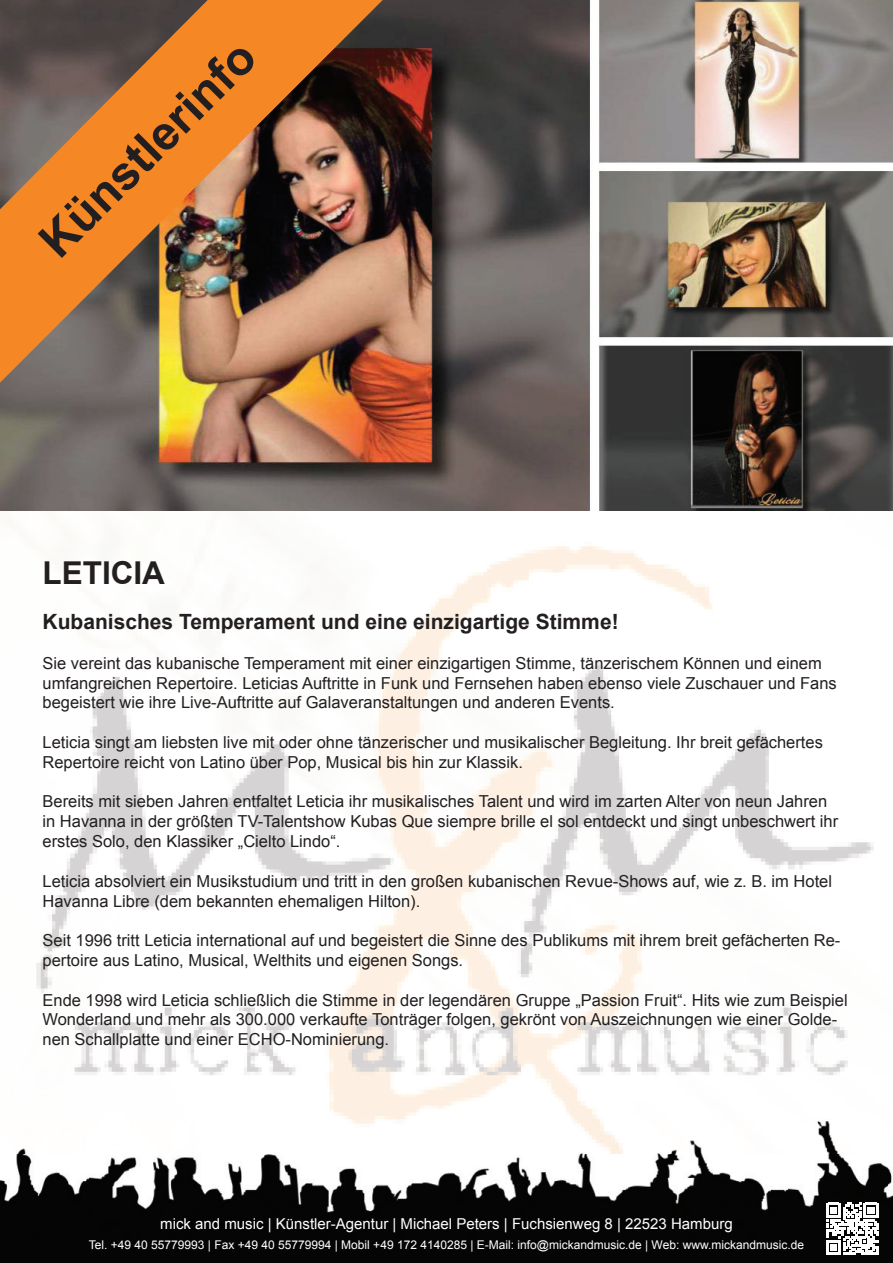
<style>
.page{position:relative;width:893px;height:1263px;background:#fff}
.page>*{position:absolute;margin:0;border:0;box-sizing:border-box;transform-origin:0 0}
.t1{font:700 48px "Arial";color:#231f20}
.t2{font:700 31.5px "Arial";color:#231f20}
.t3{font:700 21px "Arial";color:#231f20}
.t4{font:16.5px/19.8px "Arial";color:#231f20}
.t5{font:15px "Arial";color:#fff}
.t6{font:12px "Arial";color:#fff}
</style>
<div class="page">
<img style="left:0;top:510px;width:892px;height:604px">
<img style="left:0;top:1154px;width:893px;height:109px">
<img style="left:17px;top:1114px;width:822px;height:40px">
<svg style="left:826px;top:1203px;width:52px;height:52px"></svg>
<img style="left:0;top:0;width:893px;height:510px">
<img style="left:0;top:0;width:383px;height:383px">
<h1 class="t1" style="left:25px;top:226px;width:284px;rotate:-45deg">Künstlerinfo</h1>
<h2 class="t2" style="left:43px;top:552px;width:124px">LETICIA</h2>
<p class="t3" style="left:43px;top:608px;width:578px">Kubanisches Temperament und eine einzigartige Stimme!</p>
<p class="t4" style="left:43px;top:653px;width:796px">Sie vereint das kubanische Temperament mit einer einzigartigen Stimme, tänzerischem Können und einem umfangreichen Repertoire. Leticias Auftritte in Funk und Fernsehen haben ebenso viele Zuschauer und Fans begeistert wie ihre Live-Auftritte auf Galaveranstaltungen und anderen Events.</p>
<p class="t4" style="left:43px;top:732px;width:782px">Leticia singt am liebsten live mit oder ohne tänzerischer und musikalischer Begleitung. Ihr breit gefächertes<br>Repertoire reicht von Latino über Pop, Musical bis hin zur Klassik.</p>
<p class="t4" style="left:43px;top:792px;width:797px">Bereits mit sieben Jahren entfaltet Leticia ihr musikalisches Talent und wird im zarten Alter von neun Jahren in Havanna in der größten TV-Talentshow Kubas Que siempre brille el sol entdeckt und singt unbeschwert ihr erstes Solo, den Klassiker „Cielto Lindo“.</p>
<p class="t4" style="left:43px;top:871px;width:791px">Leticia absolviert ein Musikstudium und tritt in den großen kubanischen Revue-Shows auf, wie z. B. im Hotel<br>Havanna Libre (dem bekannten ehemaligen Hilton).</p>
<p class="t4" style="left:43px;top:930px;width:799px">Seit 1996 tritt Leticia international auf und begeistert die Sinne des Publikums mit ihrem breit gefächerten Re&shy;pertoire aus Latino, Musical, Welthits und eigenen Songs.</p>
<p class="t4" style="left:43px;top:990px;width:807px">Ende 1998 wird Leticia schließlich die Stimme in der legendären Gruppe „Passion Fruit“. Hits wie zum Beispiel<br>Wonderland und mehr als 300.000 verkaufte Tonträger folgen, gekrönt von Auszeichnungen wie einer Golde&shy;nen Schallplatte und einer ECHO-Nominierung.</p>
<p class="t5" style="left:160px;top:1214px;width:574px">mick and music | Künstler-Agentur | Michael Peters | Fuchsienweg 8 | 22523 Hamburg</p>
<p class="t6" style="left:89px;top:1237px;width:717px">Tel. +49 40 55779993 | Fax +49 40 55779994 | Mobil +49 172 4140285 | E-Mail: info@mickandmusic.de | Web: www.mickandmusic.de</p>
</div>
